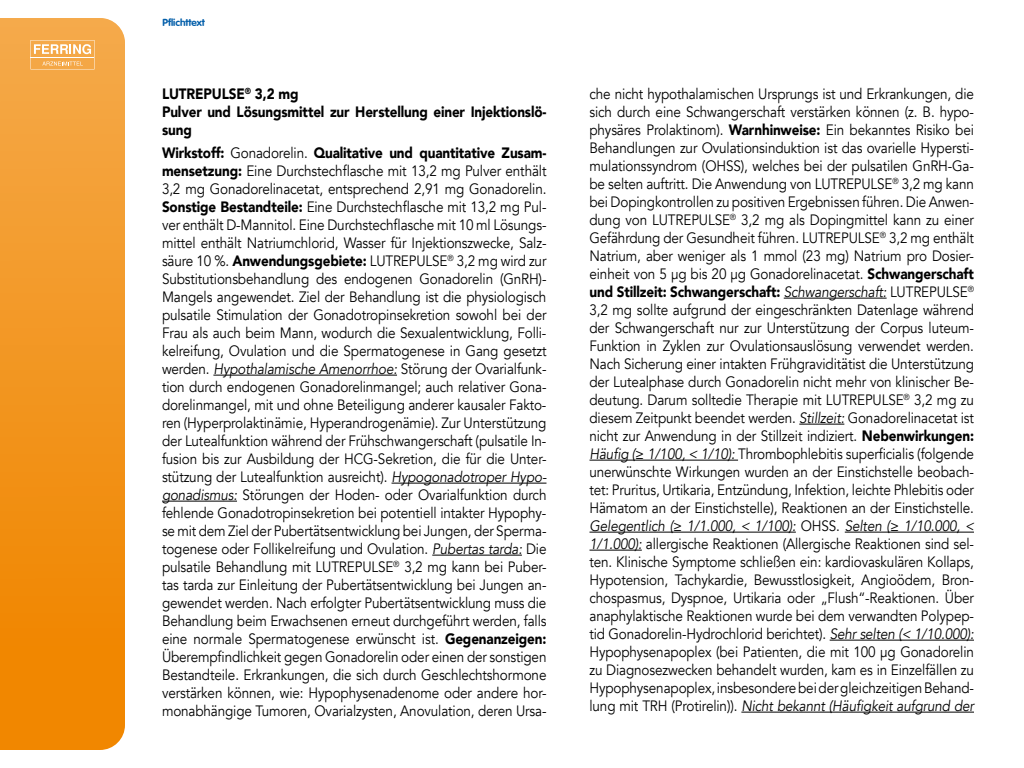
<style>
.page{position:relative;width:1024px;height:768px;background:#fff}
.page>*{position:absolute;margin:0;border:0;box-sizing:border-box;transform-origin:0 0}
.t1{font:15px/18px "Avenir";letter-spacing:-.01em;color:#000;text-align:justify;scale:.9 1}
.t2{font:900 15px/18px "Avenir";letter-spacing:-.01em;color:#000;scale:.9 1}
.t3{font:700 10px "VAG Rounded";color:#005da9}
.s1{font-weight:900}
.s2{font-style:italic}
</style>
<div class="page">
<svg style="left:0;top:18px;width:125px;height:732px;background:#f29520"></svg>
<hr style="left:30px;top:58px;width:64px;height:1px;background:#fff">
<svg style="left:31px;top:40px;width:63px;height:29px;background:#f6bc72"></svg>
<hr style="left:213px;top:375px;width:184px;height:1px;background:#000">
<hr style="left:392px;top:483px;width:154px;height:1px;background:#000">
<hr style="left:162px;top:501px;width:75px;height:1px;background:#000">
<hr style="left:432px;top:555px;width:90px;height:1px;background:#000">
<hr style="left:784px;top:298px;width:103px;height:1px;background:#000">
<hr style="left:799px;top:424px;width:45px;height:1px;background:#000">
<hr style="left:590px;top:460px;width:148px;height:1px;background:#000">
<hr style="left:590px;top:532px;width:206px;height:1px;background:#000">
<hr style="left:845px;top:532px;width:129px;height:1px;background:#000">
<hr style="left:590px;top:550px;width:52px;height:1px;background:#000">
<hr style="left:830px;top:640px;width:144px;height:1px;background:#000">
<hr style="left:741px;top:712px;width:233px;height:1px;background:#000">
<p class="t3" style="left:162px;top:16px;width:44px">Pflichttext</p>
<p class="t2" style="left:162px;top:84px;width:429px">LUTREPULSE<sup>®</sup> 3,2 mg<br>Pulver und Lösungsmittel zur Herstellung einer Injektionslö&shy;sung</p>
<p class="t1" style="left:162px;top:144px;width:429px"><span class="s1">Wirkstoff:</span> Gonadorelin. <span class="s1">Qualitative und quantitative Zusam&shy;mensetzung:</span> Eine Durchstechflasche mit 13,2 mg Pulver enthält 3,2 mg Gonadorelinacetat, entsprechend 2,91 mg Gonadorelin.<br><span class="s1">Sonstige Bestandteile:</span> Eine Durchstechflasche mit 13,2 mg Pul&shy;ver enthält D-Mannitol. Eine Durchstechflasche mit 10 ml Lösungs&shy;mittel enthält Natriumchlorid, Wasser für Injektionszwecke, Salz&shy;säure 10 %. <span class="s1">Anwendungsgebiete:</span> LUTREPULSE<sup>®</sup> 3,2 mg wird zur Substitutionsbehandlung des endogenen Gonadorelin (GnRH)- Mangels angewendet. Ziel der Behandlung ist die physiologisch pulsatile Stimulation der Gonadotropinsekretion sowohl bei der Frau als auch beim Mann, wodurch die Sexualentwicklung, Folli&shy;kelreifung, Ovulation und die Spermatogenese in Gang gesetzt werden. <span class="s2">Hypothalamische Amenorrhoe:</span> Störung der Ovarialfunk&shy;tion durch endogenen Gonadorelinmangel; auch relativer Gona&shy;dorelinmangel, mit und ohne Beteiligung anderer kausaler Fakto&shy;ren (Hyperprolaktinämie, Hyperandrogenämie). Zur Unterstützung der Lutealfunktion während der Frühschwangerschaft (pulsatile In&shy;fusion bis zur Ausbildung der HCG-Sekretion, die für die Unter&shy;stützung der Lutealfunktion ausreicht). <span class="s2">Hypogonadotroper Hypo&shy;gonadismus:</span> Störungen der Hoden- oder Ovarialfunktion durch fehlende Gonadotropinsekretion bei potentiell intakter Hypophy&shy;se mit dem Ziel der Pubertätsentwicklung bei Jungen, der Sperma&shy;togenese oder Follikelreifung und Ovulation. <span class="s2">Pubertas tarda:</span> Die pulsatile Behandlung mit LUTREPULSE<sup>®</sup> 3,2 mg kann bei Puber&shy;tas tarda zur Einleitung der Pubertätsentwicklung bei Jungen an&shy;gewendet werden. Nach erfolgter Pubertätsentwicklung muss die Behandlung beim Erwachsenen erneut durchgeführt werden, falls eine normale Spermatogenese erwünscht ist. <span class="s1">Gegenanzeigen:<br></span>Überempfindlichkeit gegen Gonadorelin oder einen der sonstigen Bestandteile. Erkrankungen, die sich durch Geschlechtshormone verstärken können, wie: Hypophysenadenome oder andere hor&shy;monabhängige Tumoren, Ovarialzysten, Anovulation, deren Ursa-</p>
<p class="t1" style="left:589px;top:85px;width:429px">che nicht hypothalamischen Ursprungs ist und Erkrankungen, die sich durch eine Schwangerschaft verstärken können (z. B. hypo&shy;physäres Prolaktinom). <span class="s1">Warnhinweise:</span> Ein bekanntes Risiko bei Behandlungen zur Ovulationsinduktion ist das ovarielle Hypersti&shy;mulationssyndrom (OHSS), welches bei der pulsatilen GnRH-Ga&shy;be selten auftritt. Die Anwendung von LUTREPULSE<sup>®</sup> 3,2 mg kann bei Dopingkontrollen zu positiven Ergebnissen führen. Die Anwen&shy;dung von LUTREPULSE<sup>®</sup> 3,2 mg als Dopingmittel kann zu einer Gefährdung der Gesundheit führen. LUTREPULSE<sup>®</sup> 3,2 mg enthält Natrium, aber weniger als 1 mmol (23 mg) Natrium pro Dosier&shy;einheit von 5 μg bis 20 μg Gonadorelinacetat. <span class="s1">Schwangerschaft und Stillzeit: Schwangerschaft:</span> <span class="s2">Schwangerschaft:</span> LUTREPULSE<sup>® </sup>3,2 mg sollte aufgrund der eingeschränkten Datenlage während der Schwangerschaft nur zur Unterstützung der Corpus luteum-Funktion in Zyklen zur Ovulationsauslösung verwendet werden.<br>Nach Sicherung einer intakten Frühgraviditätist die Unterstützung der Lutealphase durch Gonadorelin nicht mehr von klinischer Be&shy;deutung. Darum solltedie Therapie mit LUTREPULSE<sup>®</sup> 3,2 mg zu diesem Zeitpunkt beendet werden. <span class="s2">Stillzeit:</span> Gonadorelinacetat ist nicht zur Anwendung in der Stillzeit indiziert. <span class="s1">Nebenwirkungen:<br></span><span class="s2">Häufig (≥ 1/100, &lt; 1/10):</span> Thrombophlebitis superficialis (folgende unerwünschte Wirkungen wurden an der Einstichstelle beobach&shy;tet: Pruritus, Urtikaria, Entzündung, Infektion, leichte Phlebitis oder Hämatom an der Einstichstelle), Reaktionen an der Einstichstelle.<br><span class="s2">Gelegentlich (≥ 1/1.000, &lt; 1/100):</span> OHSS. <span class="s2">Selten (≥ 1/10.000, &lt; 1/1.000):</span> allergische Reaktionen (Allergische Reaktionen sind sel&shy;ten. Klinische Symptome schließen ein: kardiovaskulären Kollaps, Hypotension, Tachykardie, Bewusstlosigkeit, Angioödem, Bron&shy;chospasmus, Dyspnoe, Urtikaria oder „Flush“-Reaktionen. Über anaphylaktische Reaktionen wurde bei dem verwandten Polypep&shy;tid Gonadorelin-Hydrochlorid berichtet). <span class="s2">Sehr selten (&lt; 1/10.000):<br></span>Hypophysenapoplex (bei Patienten, die mit 100 µg Gonadorelin zu Diagnosezwecken behandelt wurden, kam es in Einzelfällen zu Hypophysenapoplex, insbesondere bei der gleichzeitigen Behand&shy;lung mit TRH (Protirelin)). <span class="s2">Nicht bekannt (Häufigkeit aufgrund der</span></p>
</div>
